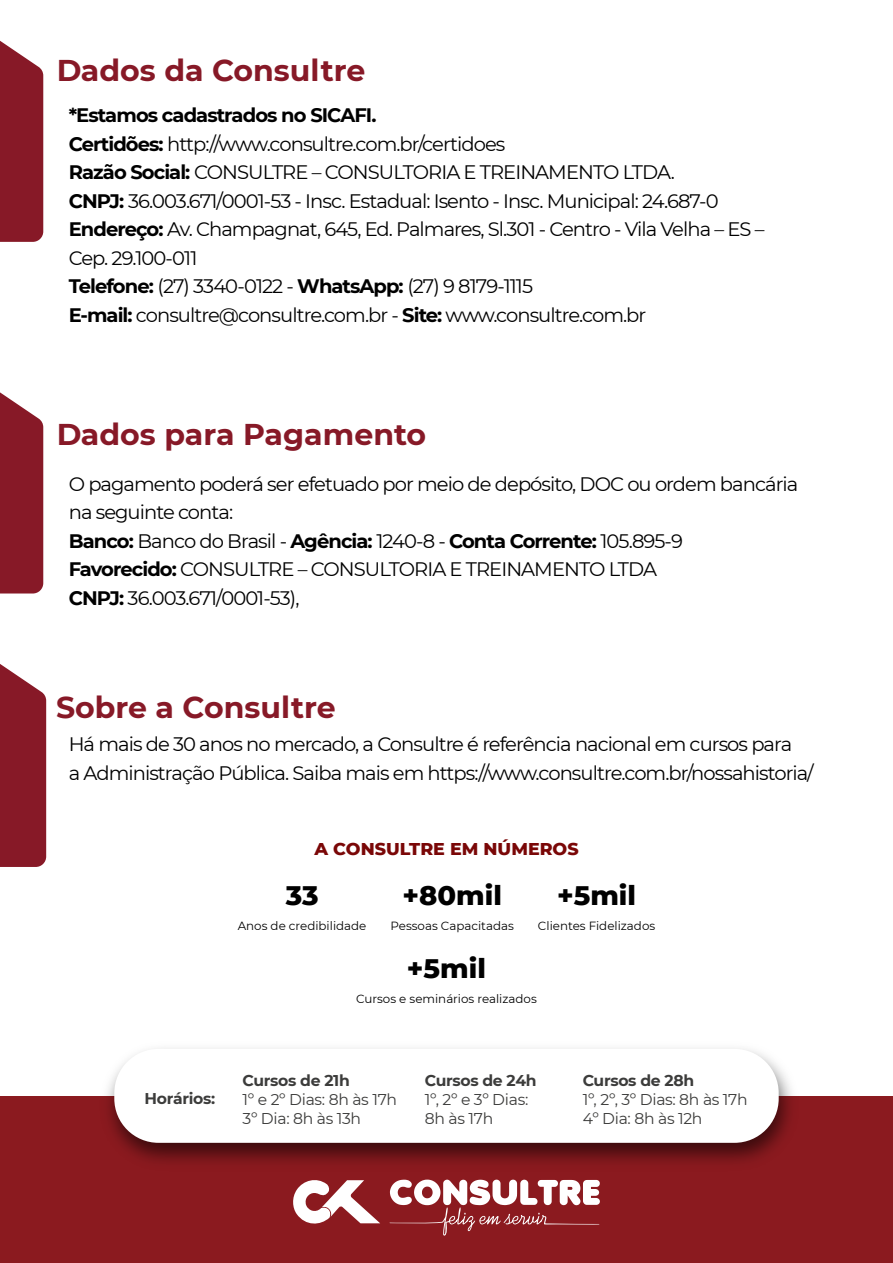
<style>
.page{position:relative;width:893px;height:1263px;background:#fff}
.page>*{position:absolute;margin:0;border:0;box-sizing:border-box;transform-origin:0 0}
.t1{font:700 30px "Montserrat";color:#871927}
.t2{font:800 27.3px "Montserrat";color:#000}
.t3{font:19.5px/28.5px "Montserrat";letter-spacing:-.05em;color:#000}
.t4{font:800 17.4px "Montserrat";color:#7a0707}
.t5{font:15.6px/18.8px "Montserrat";letter-spacing:-.02em;color:#3c3c3b}
.t6{font:700 15.6px "Montserrat";letter-spacing:-.02em;color:#3c3c3b}
.t7{font:11.85px "Montserrat";color:#000}
.s1{font-weight:700}
</style>
<div class="page">
<svg style="left:0;top:664px;width:46px;height:203px"></svg>
<svg style="left:0;top:40px;width:43px;height:202px"></svg>
<svg style="left:0;top:392px;width:43px;height:201px"></svg>
<div style="left:0;top:1096px;width:893px;height:167px;background:#8b1a1f"></div>
<svg style="left:293px;top:1180px;width:87px;height:44px"></svg>
<svg style="left:389px;top:1179px;width:211px;height:56px"></svg>
<img style="left:107px;top:1048px;width:685px;height:114px">
<div style="left:114px;top:1049px;width:665px;height:94px;background:#fff;border-radius:44px"></div>
<h1 class="t1" style="left:56px;top:48px;width:311px">Dados da Consultre</h1>
<p class="t3" style="left:69px;top:100px;width:697px"><span class="s1">*Estamos cadastrados no SICAFI.<br>Certidões:</span> http://www.consultre.com.br/certidoes<br><span class="s1">Razão Social:</span> CONSULTRE – CONSULTORIA E TREINAMENTO LTDA.<br><span class="s1">CNPJ:</span> 36.003.671/0001-53 - Insc. Estadual: Isento - Insc. Municipal: 24.687-0<br><span class="s1">Endereço:</span> Av. Champagnat, 645, Ed. Palmares, Sl.301 - Centro - Vila Velha – ES – Cep. 29.100-011<br><span class="s1">Telefone:</span> (27) 3340-0122 - <span class="s1">WhatsApp:</span> (27) 9 8179-1115<br><span class="s1">E-mail:</span> consultre@consultre.com.br - <span class="s1">Site:</span> www.consultre.com.br</p>
<h1 class="t1" style="left:56px;top:412px;width:372px">Dados para Pagamento</h1>
<p class="t3" style="left:69px;top:469px;width:731px">O pagamento poderá ser efetuado por meio de depósito, DOC ou ordem bancária na seguinte conta:<br><span class="s1">Banco:</span> Banco do Brasil - <span class="s1">Agência:</span> 1240-8 - <span class="s1">Conta Corrente:</span> 105.895-9<br><span class="s1">Favorecido:</span> CONSULTRE – CONSULTORIA E TREINAMENTO LTDA<br><span class="s1">CNPJ:</span> 36.003.671/0001-53),</p>
<h1 class="t1" style="left:56px;top:686px;width:281px">Sobre a Consultre</h1>
<p class="t3" style="left:69px;top:729px;width:747px">Há mais de 30 anos no mercado, a Consultre é referência nacional em cursos para<br>a Administração Pública. Saiba mais em https://www.consultre.com.br/nossahistoria/</p>
<p class="t4" style="left:314px;top:836px;width:266px">A CONSULTRE EM NÚMEROS</p>
<h2 class="t2" style="left:286px;top:875px;width:34px">33</h2>
<p class="t7" style="left:238px;top:917px;width:130px">Anos de credibilidade</p>
<h2 class="t2" style="left:402px;top:875px;width:101px">+80mil</h2>
<p class="t7" style="left:390px;top:917px;width:125px">Pessoas Capacitadas</p>
<h2 class="t2" style="left:557px;top:875px;width:80px">+5mil</h2>
<p class="t7" style="left:538px;top:917px;width:119px">Clientes Fidelizados</p>
<h2 class="t2" style="left:407px;top:948px;width:80px">+5mil</h2>
<p class="t7" style="left:356px;top:990px;width:182px">Cursos e seminários realizados</p>
<p class="t6" style="left:145px;top:1087px;width:72px">Horários:</p>
<p class="t6" style="left:243px;top:1069px;width:109px">Cursos de 21h</p>
<p class="t5" style="left:243px;top:1089px;width:156px">1º e 2º Dias: 8h às 17h<br>3º Dia: 8h às 13h</p>
<p class="t6" style="left:425px;top:1069px;width:113px">Cursos de 24h</p>
<p class="t5" style="left:425px;top:1089px;width:105px">1º, 2º e 3º Dias:<br>8h às 17h</p>
<p class="t6" style="left:583px;top:1069px;width:113px">Cursos de 28h</p>
<p class="t5" style="left:583px;top:1089px;width:167px">1º, 2º, 3º Dias: 8h às 17h<br>4º Dia: 8h às 12h</p>
</div>
